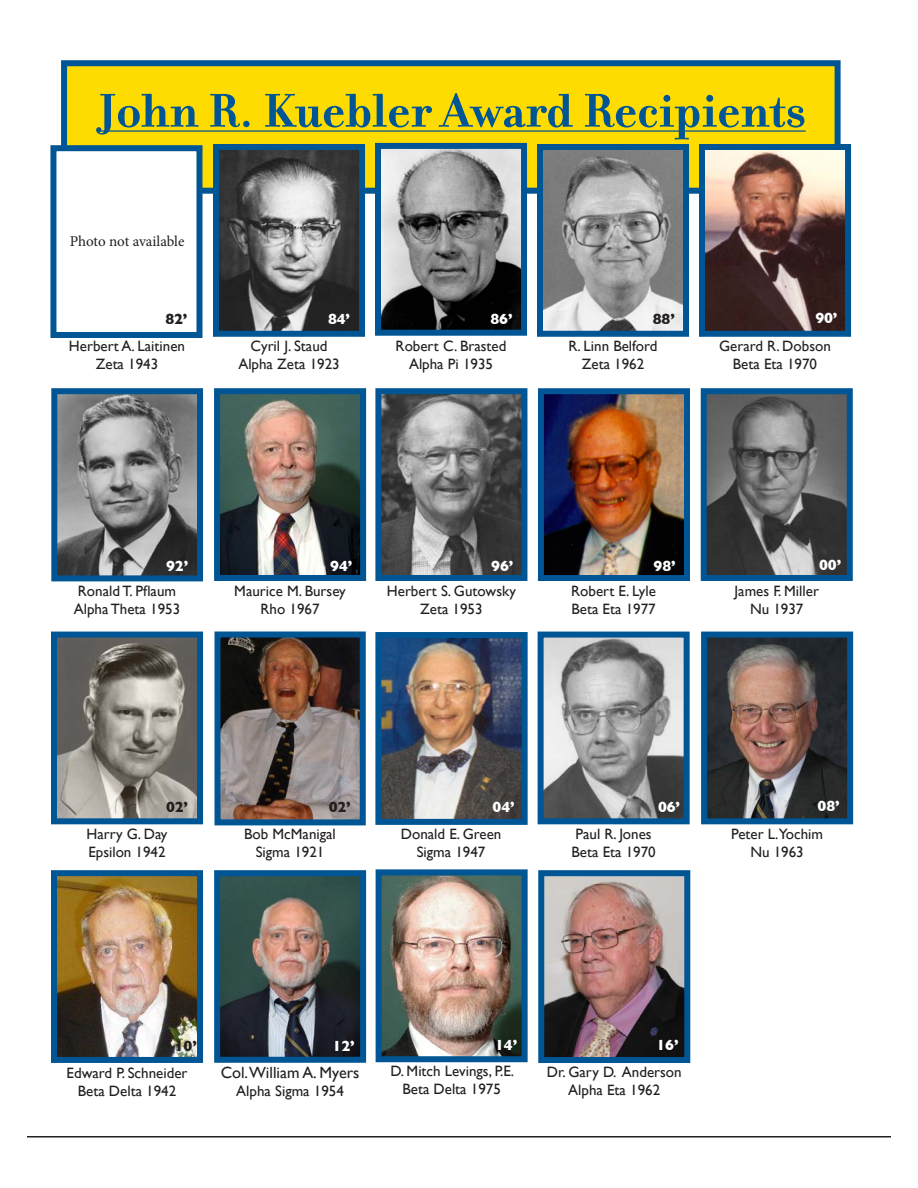
<style>
.page{position:relative;width:918px;height:1188px;background:#fff}
.page>*{position:absolute;margin:0;border:0;box-sizing:border-box;transform-origin:0 0}
.t1{font:700 51px "Filosofia";color:#005594}
.t2{font:16.2px "Gill Sans";color:#231f20}
.t3{font:15px "Gill Sans";color:#231f20}
.t4{font:700 15px "Gill Sans";letter-spacing:-.01em;color:#fff}
.t5{font:15px "Minion Pro";letter-spacing:-.005em;color:#231f20}
.t6{font:700 15px "Gill Sans";letter-spacing:-.01em;color:#231f20}
</style>
<div class="page">
<hr style="left:27px;top:1136px;width:864px;height:1px;background:#231f20">
<div style="left:61px;top:60px;width:780px;height:134px;background:#ffdc01;border:6px solid #005594"></div>
<hr style="left:98px;top:130px;width:708px;height:2px;background:#005594">
<img style="left:220px;top:151px;width:138px;height:179px">
<div style="left:213px;top:144px;width:152px;height:193px;border:6px solid #005594"></div>
<img style="left:544px;top:151px;width:138px;height:179px">
<div style="left:537px;top:144px;width:152px;height:193px;border:6px solid #005594"></div>
<img style="left:706px;top:151px;width:138px;height:179px">
<div style="left:699px;top:144px;width:152px;height:193px;border:6px solid #005594"></div>
<img style="left:382px;top:150px;width:138px;height:179px">
<div style="left:375px;top:143px;width:152px;height:193px;border:6px solid #005594"></div>
<img style="left:58px;top:395px;width:138px;height:179px">
<div style="left:51px;top:388px;width:152px;height:193px;border:6px solid #005594"></div>
<img style="left:221px;top:395px;width:138px;height:179px">
<div style="left:214px;top:388px;width:152px;height:193px;border:6px solid #005594"></div>
<img style="left:382px;top:395px;width:138px;height:179px">
<div style="left:375px;top:388px;width:152px;height:193px;border:6px solid #005594"></div>
<img style="left:708px;top:395px;width:138px;height:179px">
<div style="left:701px;top:388px;width:152px;height:193px;border:6px solid #005594"></div>
<img style="left:545px;top:395px;width:138px;height:179px">
<div style="left:538px;top:388px;width:152px;height:193px;border:6px solid #005594"></div>
<img style="left:58px;top:639px;width:138px;height:178px">
<div style="left:51px;top:632px;width:152px;height:192px;border:6px solid #005594"></div>
<img style="left:545px;top:639px;width:138px;height:178px">
<div style="left:538px;top:632px;width:152px;height:192px;border:6px solid #005594"></div>
<img style="left:708px;top:639px;width:138px;height:178px">
<div style="left:701px;top:632px;width:152px;height:192px;border:6px solid #005594"></div>
<img style="left:58px;top:877px;width:138px;height:179px">
<div style="left:51px;top:870px;width:152px;height:193px;border:6px solid #005594"></div>
<img style="left:221px;top:877px;width:138px;height:179px">
<div style="left:214px;top:870px;width:152px;height:193px;border:6px solid #005594"></div>
<img style="left:221px;top:639px;width:138px;height:179px">
<div style="left:214px;top:632px;width:152px;height:193px;border:6px solid #005594"></div>
<img style="left:382px;top:639px;width:139px;height:179px">
<div style="left:375px;top:632px;width:153px;height:193px;border:6px solid #005594"></div>
<img style="left:383px;top:876px;width:138px;height:179px">
<div style="left:376px;top:869px;width:152px;height:193px;border:6px solid #005594"></div>
<div style="left:50px;top:145px;width:152px;height:193px;background:#fff;border:6px solid #005594"></div>
<img style="left:545px;top:877px;width:138px;height:179px">
<div style="left:538px;top:870px;width:152px;height:193px;border:6px solid #005594"></div>
<p class="t1" style="left:98px;top:80px;width:709px">John R. Kuebler Award Recipients</p>
<p class="t5" style="left:70px;top:231px;width:116px">Photo not available</p>
<p class="t6" style="left:165px;top:310px;width:24px">82’</p>
<p class="t4" style="left:328px;top:310px;width:24px">84’</p>
<p class="t4" style="left:491px;top:310px;width:24px">86’</p>
<p class="t6" style="left:653px;top:310px;width:24px">88’</p>
<p class="t4" style="left:815px;top:309px;width:24px">90’</p>
<p class="t3" style="left:69px;top:338px;width:118px">Herbert A. Laitinen</p>
<p class="t3" style="left:96px;top:356px;width:64px">Zeta 1943</p>
<p class="t3" style="left:251px;top:338px;width:78px">Cyril J. Staud</p>
<p class="t3" style="left:238px;top:356px;width:103px">Alpha Zeta 1923</p>
<p class="t3" style="left:396px;top:338px;width:112px">Robert C. Brasted</p>
<p class="t3" style="left:409px;top:356px;width:85px">Alpha Pi 1935</p>
<p class="t3" style="left:569px;top:338px;width:90px">R. Linn Belford</p>
<p class="t3" style="left:582px;top:356px;width:64px">Zeta 1962</p>
<p class="t3" style="left:719px;top:338px;width:113px">Gerard R. Dobson</p>
<p class="t3" style="left:733px;top:356px;width:86px">Beta Eta 1970</p>
<p class="t4" style="left:166px;top:557px;width:24px">92’</p>
<p class="t4" style="left:330px;top:557px;width:24px">94’</p>
<p class="t4" style="left:491px;top:557px;width:24px">96’</p>
<p class="t4" style="left:654px;top:557px;width:24px">98’</p>
<p class="t4" style="left:819px;top:556px;width:24px">00’</p>
<p class="t3" style="left:78px;top:582px;width:100px">Ronald T. Pflaum</p>
<p class="t3" style="left:74px;top:600px;width:108px">Alpha Theta 1953</p>
<p class="t3" style="left:234px;top:582px;width:113px">Maurice M. Bursey</p>
<p class="t3" style="left:261px;top:600px;width:61px">Rho 1967</p>
<p class="t3" style="left:387px;top:582px;width:131px">Herbert S. Gutowsky</p>
<p class="t3" style="left:420px;top:600px;width:64px">Zeta 1953</p>
<p class="t3" style="left:571px;top:582px;width:86px">Robert E. Lyle</p>
<p class="t3" style="left:571px;top:600px;width:86px">Beta Eta 1977</p>
<p class="t3" style="left:735px;top:582px;width:86px">James F. Miller</p>
<p class="t3" style="left:750px;top:600px;width:55px">Nu 1937</p>
<p class="t6" style="left:166px;top:798px;width:24px">02’</p>
<p class="t6" style="left:329px;top:798px;width:24px">02’</p>
<p class="t4" style="left:493px;top:798px;width:24px">04’</p>
<p class="t4" style="left:658px;top:798px;width:24px">06’</p>
<p class="t4" style="left:818px;top:797px;width:24px">08’</p>
<p class="t3" style="left:87px;top:825px;width:82px">Harry G. Day</p>
<p class="t3" style="left:88px;top:843px;width:79px">Epsilon 1942</p>
<p class="t3" style="left:244px;top:825px;width:93px">Bob McManigal</p>
<p class="t3" style="left:256px;top:843px;width:70px">Sigma 1921</p>
<p class="t3" style="left:401px;top:825px;width:102px">Donald E. Green</p>
<p class="t3" style="left:417px;top:843px;width:70px">Sigma 1947</p>
<p class="t3" style="left:576px;top:825px;width:78px">Paul R. Jones</p>
<p class="t3" style="left:571px;top:843px;width:86px">Beta Eta 1970</p>
<p class="t3" style="left:731px;top:825px;width:93px">Peter L.Yochim</p>
<p class="t3" style="left:750px;top:843px;width:55px">Nu 1963</p>
<p class="t6" style="left:175px;top:1037px;width:24px">10’</p>
<p class="t4" style="left:333px;top:1037px;width:24px">12’</p>
<p class="t4" style="left:495px;top:1036px;width:24px">14’</p>
<p class="t4" style="left:657px;top:1036px;width:24px">16’</p>
<p class="t3" style="left:67px;top:1064px;width:122px">Edward P. Schneider</p>
<p class="t3" style="left:78px;top:1082px;width:100px">Beta Delta 1942</p>
<p class="t2" style="left:221px;top:1063px;width:140px">Col.William A. Myers</p>
<p class="t3" style="left:236px;top:1083px;width:109px">Alpha Sigma 1954</p>
<p class="t3" style="left:391px;top:1062px;width:125px">D. Mitch Levings, P.E.</p>
<p class="t3" style="left:402px;top:1080px;width:100px">Beta Delta 1975</p>
<p class="t3" style="left:547px;top:1063px;width:136px">Dr. Gary D. Anderson</p>
<p class="t3" style="left:568px;top:1081px;width:93px">Alpha Eta 1962</p>
</div>
